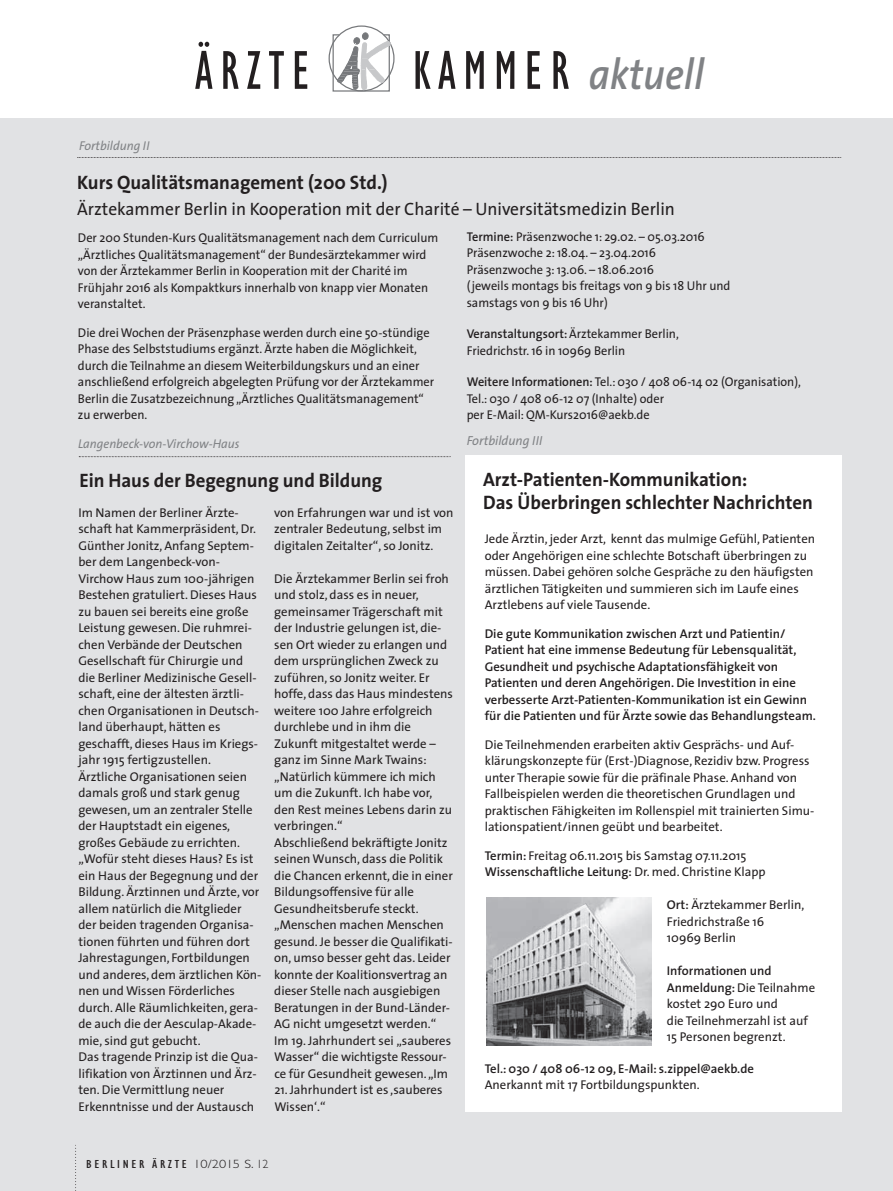
<style>
.page{position:relative;width:893px;height:1191px;background:#fff}
.page>*{position:absolute;margin:0;border:0;box-sizing:border-box;transform-origin:0 0}
.t1{font:condensed 56.4px "Gill Sans";color:#231f20;scale:.9 1}
.t2{font:italic 600 43.5px "The Sans";color:#808285;scale:.9 1}
.t3{font:700 19.5px/22.5px "The Sans";color:#231f20}
.t4{font:18px "The Sans";color:#231f20}
.t5{font:italic 13.05px "The Sans";color:#808285}
.t6{font:12.75px/16.5px "The Sans";color:#231f20}
.t7{font:600 12.75px/16.5px "The Sans";color:#231f20}
.t8{font:italic 12.75px "The Sans";color:#808285}
.t9{font:condensed 12px "Gill Sans";letter-spacing:.265em;color:#231f20;scale:1.2 1}
.s1{font-family:"Gill Sans";font-weight:400;font-style:normal;font-stretch:condensed;font-size:56.4px;color:#231f20}
.s2{font-weight:600}
.s3{font-weight:400}
.s4{font-weight:300;font-stretch:normal}
</style>
<div class="page">
<div style="left:0;top:119px;width:893px;height:1072px;background:#e1e2e4"></div>
<div style="left:465px;top:455px;width:377px;height:656px;background:#fff"></div>
<div style="left:329px;top:25px;width:66px;height:66px;border:1px solid #76787b;border-radius:50%"></div>
<svg style="left:332px;top:32px;width:58px;height:60px"></svg>
<svg style="left:75px;top:1145px;width:1px;height:46px"></svg>
<svg style="left:78px;top:157px;width:763px;height:1px"></svg>
<svg style="left:79px;top:456px;width:372px;height:1px"></svg>
<img style="left:486px;top:898px;width:166px;height:147px">
<p class="t8" style="left:79px;top:135px;width:72px">Fortbildung II</p>
<p class="t1" style="left:195px;top:40px;width:130px">ÄRZTE</p>
<p class="t2" style="left:412px;top:38px;width:326px"><span class="s1">KAMMER</span> aktuell</p>
<p class="t3" style="left:77px;top:171px;width:312px">Kurs Qualitätsmanagement (200 Std.)</p>
<p class="t4" style="left:77px;top:193px;width:599px">Ärztekammer Berlin in Kooperation mit der Charité – Universitätsmedizin Berlin</p>
<p class="t6" style="left:78px;top:229px;width:362px">Der 200 Stunden-Kurs Qualitätsmanagement nach dem Curriculum „Ärztliches Qualitätsmanagement“ der Bundesärztekammer wird von der Ärztekammer Berlin in Kooperation mit der Charité im Frühjahr 2016 als Kompaktkurs innerhalb von knapp vier Monaten veranstaltet.</p>
<p class="t6" style="left:78px;top:324px;width:358px">Die drei Wochen der Präsenzphase werden durch eine 50-stündige Phase des Selbststudiums ergänzt. Ärzte haben die Möglichkeit, durch die Teilnahme an diesem Weiterbildungskurs und an einer anschließend erfolgreich abgelegten Prüfung vor der Ärztekammer Berlin die Zusatzbezeichnung „Ärztliches Qualitätsmanagement“ zu erwerben.</p>
<p class="t8" style="left:78px;top:433px;width:163px">Langenbeck-von-Virchow-Haus</p>
<p class="t6" style="left:467px;top:228px;width:265px"><span class="s2">Termine:</span> Präsenzwoche 1: 29.02. – 05.03.2016<br>Präsenzwoche 2: 18.04. – 23.04.2016<br>Präsenzwoche 3: 13.06. – 18.06.2016<br>(jeweils montags bis freitags von 9 bis 18 Uhr und samstags von 9 bis 16 Uhr)</p>
<p class="t6" style="left:467px;top:325px;width:214px"><span class="s2">Veranstaltungsort:</span> Ärztekammer Berlin,<br>Friedrichstr. 16 in 10969 Berlin</p>
<p class="t6" style="left:467px;top:373px;width:336px"><span class="s2">Weitere Informationen:</span> Tel.: 030 / 408 06-14 02 (Organisation),<br>Tel.: 030 / 408 06-12 07 (Inhalte) oder<br>per E-Mail: QM-Kurs2016@aekb.de</p>
<p class="t5" style="left:467px;top:430px;width:77px">Fortbildung III</p>
<p class="t3" style="left:79px;top:468px;width:305px">Ein Haus der Begegnung und Bildung</p>
<p class="t3" style="left:483px;top:468px;width:331px">Arzt-Patienten-Kommunikation:<br>Das Überbringen schlechter Nachrichten</p>
<p class="t6" style="left:485px;top:530px;width:332px">Jede Ärztin, jeder Arzt, kennt das mulmige Gefühl, Patienten oder Angehörigen eine schlechte Botschaft überbringen zu müssen. Dabei gehören solche Gespräche zu den häufigsten ärztlichen Tätigkeiten und summieren sich im Laufe eines Arztlebens auf viele Tausende.</p>
<p class="t7" style="left:485px;top:625px;width:333px">Die gute Kommunikation zwischen Arzt und Patientin/ Patient hat eine immense Bedeutung für Lebensqualität, Gesundheit und psychische Adaptationsfähigkeit von Patienten und deren Angehörigen. Die Investition in eine verbesserte Arzt-Patienten-Kommunikation ist ein Gewinn für die Patienten und für Ärzte sowie das Behandlungsteam.</p>
<p class="t6" style="left:485px;top:736px;width:331px">Die Teilnehmenden erarbeiten aktiv Gesprächs- und Auf&shy;klärungskonzepte für (Erst-)Diagnose, Rezidiv bzw. Progress unter Therapie sowie für die präfinale Phase. Anhand von Fallbeispielen werden die theoretischen Grundlagen und praktischen Fähigkeiten im Rollenspiel mit trainierten Simu&shy;lationspatient/innen geübt und bearbeitet.</p>
<p class="t6" style="left:485px;top:847px;width:282px"><span class="s2">Termin:</span> Freitag 06.11.2015 bis Samstag 07.11.2015<br><span class="s2">Wissenschaftliche Leitung:</span> Dr. med. Christine Klapp</p>
<p class="t6" style="left:667px;top:896px;width:139px"><span class="s2">Ort:</span> Ärztekammer Berlin,<br>Friedrichstraße 16<br>10969 Berlin</p>
<p class="t6" style="left:667px;top:962px;width:150px"><span class="s2">Informationen und<br>Anmeldung:</span> Die Teilnahme kostet 290 Euro und<br>die Teilnehmerzahl ist auf<br>15 Personen begrenzt.</p>
<p class="t7" style="left:485px;top:1060px;width:271px">Tel.: 030 / 408 06-12 09, E-Mail: s.zippel@aekb.de<br><span class="s3">Anerkannt mit 17 Fortbildungspunkten.</span></p>
<p class="t6" style="left:78px;top:504px;width:185px">Im Namen der Berliner Ärzte&shy;schaft hat Kammerpräsident, Dr.<br>Günther Jonitz, Anfang Septem&shy;ber dem Langenbeck-von-<br>Virchow Haus zum 100-jährigen<br>Bestehen gratuliert. Dieses Haus zu bauen sei bereits eine große<br>Leistung gewesen. Die ruhmrei&shy;chen Verbände der Deutschen<br>Gesellschaft für Chirurgie und die Berliner Medizinische Gesell&shy;schaft, eine der ältesten ärztli&shy;chen Organisationen in Deutsch&shy;land überhaupt, hätten es geschafft, dieses Haus im Kriegs&shy;jahr 1915 fertigzustellen.<br>Ärztliche Organisationen seien damals groß und stark genug gewesen, um an zentraler Stelle der Hauptstadt ein eigenes, großes Gebäude zu errichten. „Wofür steht dieses Haus? Es ist ein Haus der Begegnung und der<br>Bildung. Ärztinnen und Ärzte, vor allem natürlich die Mitglieder der beiden tragenden Organisa&shy;tionen führten und führen dort<br>Jahrestagungen, Fortbildungen und anderes, dem ärztlichen Kön&shy;nen und Wissen Förderliches durch. Alle Räumlichkeiten, gera&shy;de auch die der Aesculap-Akade&shy;mie, sind gut gebucht.<br>Das tragende Prinzip ist die Qua&shy;lifikation von Ärztinnen und Ärz&shy;ten. Die Vermittlung neuer<br>Erkenntnisse und der Austausch</p>
<p class="t6" style="left:274px;top:504px;width:181px">von Erfahrungen war und ist von zentraler Bedeutung, selbst im digitalen Zeitalter“, so Jonitz.</p>
<p class="t6" style="left:274px;top:570px;width:180px">Die Ärztekammer Berlin sei froh und stolz, dass es in neuer, gemeinsamer Trägerschaft mit der Industrie gelungen ist, die&shy;sen Ort wieder zu erlangen und dem ursprünglichen Zweck zu zuführen, so Jonitz weiter. Er hoffe, dass das Haus mindestens weitere 100 Jahre erfolgreich durchlebe und in ihm die<br>Zukunft mitgestaltet werde – ganz im Sinne Mark Twains: „Natürlich kümmere ich mich um die Zukunft. Ich habe vor, den Rest meines Lebens darin zu verbringen.“<br>Abschließend bekräftigte Jonitz seinen Wunsch, dass die Politik die Chancen erkennt, die in einer<br>Bildungsoffensive für alle<br>Gesundheitsberufe steckt. „Menschen machen Menschen gesund. Je besser die Qualifikati&shy;on, umso besser geht das. Leider konnte der Koalitionsvertrag an dieser Stelle nach ausgiebigen<br>Beratungen in der Bund-Länder-<br>AG nicht umgesetzt werden.“<br>Im 19. Jahrhundert sei „sauberes<br>Wasser“ die wichtigste Ressour&shy;ce für Gesundheit gewesen.„Im</p>
<p class="t6" style="left:274px;top:1081px;width:170px">21. Jahrhundert ist es ‚sauberes<br>Wissen‘.“</p>
<p class="t9" style="left:85px;top:1155px;width:173px">BERLINER ÄRZTE <span class="s4">10/2015 S. 12</span></p>
<p class="t9" style="left:86px;top:1157px;width:153px">BERLINER ÄRZTE <span class="s4">10/2015 S.12</span></p>
</div>
